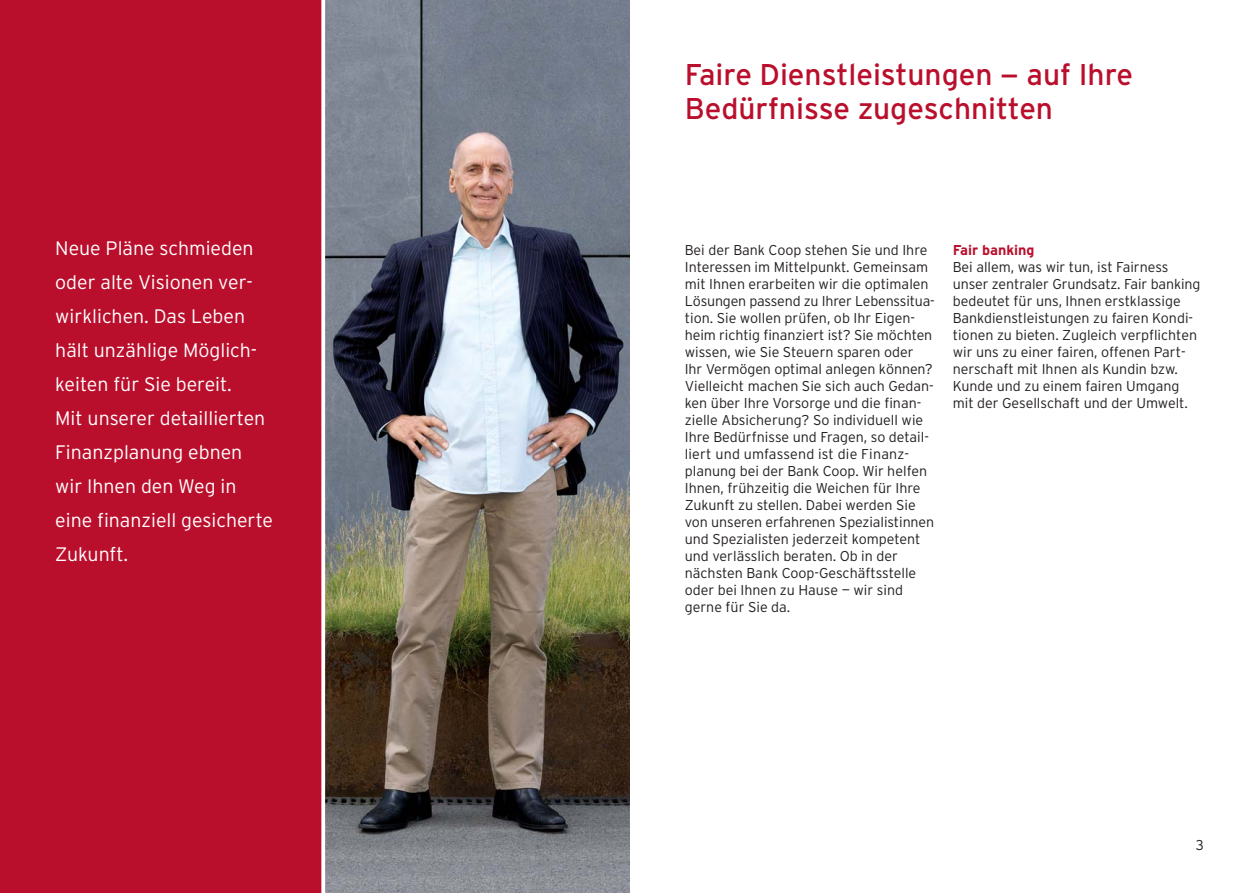
<style>
.page{position:relative;width:1259px;height:893px;background:#fff}
.page>*{position:absolute;margin:0;border:0;box-sizing:border-box;transform-origin:0 0}
.t1{font:30px/34px "Interstate";color:#ba0f2c}
.t2{font:300 19.5px/34px "Interstate";color:#fff}
.t3{font:300 14.25px/17px "Interstate";color:#231f20}
.t4{font:700 14.25px "Interstate";color:#ba0f2c}
</style>
<div class="page">
<img style="left:325px;top:0;width:304px;height:893px">
<div style="left:0;top:0;width:323px;height:893px;background:#ba0f2c"></div>
<svg style="left:321px;top:0;width:2px;height:893px;background:#f2d1d7"></svg>
<h2 class="t2" style="left:55px;top:233px;width:219px">Neue Pläne schmieden oder alte Visionen ver&shy;wirklichen. Das Leben hält unzählige Möglich&shy;keiten für Sie bereit.<br>Mit unserer detaillierten<br>Finanzplanung ebnen wir Ihnen den Weg in eine finanziell gesicherte<br>Zukunft.</h2>
<h1 class="t1" style="left:685px;top:60px;width:450px">Faire Dienstleistungen — auf Ihre<br>Bedürfnisse zugeschnitten</h1>
<p class="t3" style="left:685px;top:243px;width:251px">Bei der Bank Coop stehen Sie und Ihre Interessen im Mittelpunkt. Gemeinsam mit Ihnen erarbeiten wir die optimalen Lösungen passend zu Ihrer Lebenssitua&shy;tion. Sie wollen prüfen, ob Ihr Eigen&shy;heim richtig finanziert ist? Sie möchten wissen, wie Sie Steuern sparen oder<br>Ihr Vermögen optimal anlegen können?<br>Vielleicht machen Sie sich auch Gedan&shy;ken über Ihre Vorsorge und die finan&shy;zielle Absicherung? So individuell wie Ihre Bedürfnisse und Fragen, so detail&shy;liert und umfassend ist die Finanz&shy;planung bei der Bank Coop. Wir helfen Ihnen, frühzeitig die Weichen für Ihre Zukunft zu stellen. Dabei werden Sie von unseren erfahrenen Spezialistinnen und Spezialisten jederzeit kompetent und verlässlich beraten. Ob in der nächsten Bank Coop-Geschäftsstelle oder bei Ihnen zu Hause — wir sind gerne für Sie da.</p>
<p class="t4" style="left:952px;top:245px;width:83px">Fair banking</p>
<p class="t3" style="left:952px;top:260px;width:249px">Bei allem, was wir tun, ist Fairness unser zentraler Grundsatz. Fair banking bedeutet für uns, Ihnen erstklassige Bankdienstleistungen zu fairen Kondi&shy;tionen zu bieten. Zugleich verpflichten wir uns zu einer fairen, offenen Part&shy;nerschaft mit Ihnen als Kundin bzw.<br>Kunde und zu einem fairen Umgang mit der Gesellschaft und der Umwelt.</p>
<p class="t3" style="left:1195px;top:838px;width:10px">3</p>
</div>
